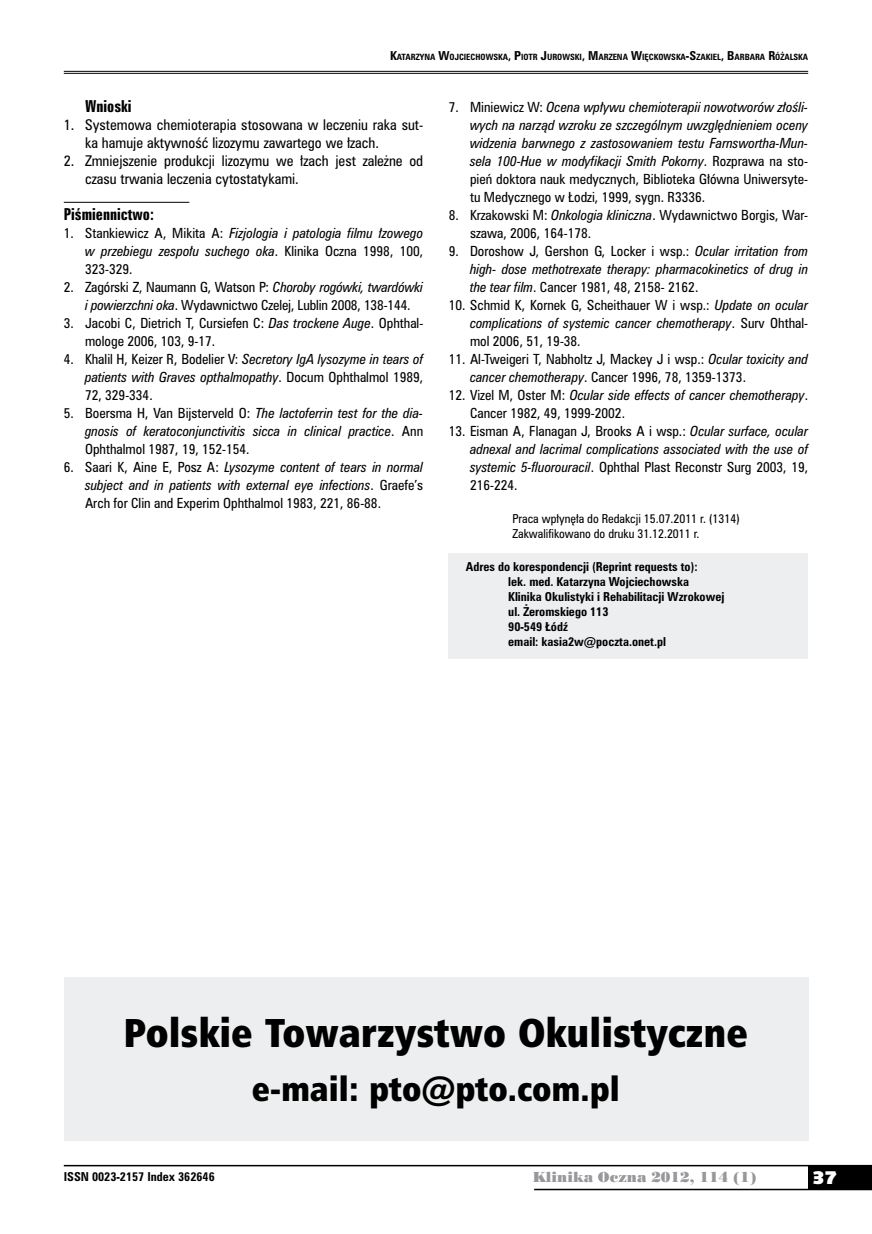
<style>
.page{position:relative;width:872px;height:1234px;background:#fff}
.page>*{position:absolute;margin:0;border:0;box-sizing:border-box;transform-origin:0 0}
.t1{font:39px "Humnst 777 X Blk Cn PL";color:#000}
.t2{font:33px "Humnst 777 X Blk Cn PL";color:#000}
.t3{font:18px "Humanst 531 U Blk PL";color:#fff}
.t4{font:15px "Zurich Bd X Cn PL";color:#000}
.t5{font:13.5px/18px "Zurich Cn PL";color:#000}
.t6{font:13.5px "Poster Bodoni PL";color:#98989c}
.t7{font:italic 12.75px/18px "Zurich Cn PL";color:#000;text-align:justify}
.t8{font:12.75px/18px "Zurich Cn PL";color:#000}
.t9{font:700 11.25px/15px "Zurich Cn PL";color:#000}
.t10{font:11.25px/15px "Zurich Cn PL";color:#000}
.t11{font:700 7.8px "Zurich Cn PL";color:#000}
.s1{font-size:11.25px}
.s2{font-style:normal}
.s3{font-style:italic}
</style>
<div class="page">
<div style="left:808px;top:1165px;width:64px;height:24px;background:#000"></div>
<hr style="left:64px;top:1164px;width:808px;height:2px;background:#000">
<hr style="left:534px;top:1188px;width:338px;height:1px;background:#000">
<hr style="left:64px;top:71px;width:744px;height:1px;background:#000">
<hr style="left:64px;top:73px;width:744px;height:1px;background:#000">
<div style="left:449px;top:553px;width:359px;height:105px;background:#edeeef"></div>
<hr style="left:64px;top:202px;width:125px;height:1px;background:#000">
<div style="left:64px;top:976px;width:744px;height:164px;background:#edeeef"></div>
<p class="t11" style="left:390px;top:52px;width:419px"><span class="s1">K</span>ATARZYNA <span class="s1">W</span>OJCIECHOWSKA<span class="s1">, P</span>IOTR <span class="s1">J</span>UROWSKI<span class="s1">, M</span>ARZENA <span class="s1">W</span>IĘCKOWSKA<span class="s1">-S</span>ZAKIEL<span class="s1">, B</span>ARBARA <span class="s1">R</span>ÓŻALSKA</p>
<p class="t4" style="left:85px;top:96px;width:48px">Wnioski</p>
<p class="t5" style="left:85px;top:115px;width:340px;text-indent:-21px">1. Systemowa chemioterapia stosowana w leczeniu raka sut&shy;ka hamuje aktywność lizozymu zawartego we łzach.</p>
<p class="t5" style="left:85px;top:151px;width:340px;text-indent:-21px">2. Zmniejszenie produkcji lizozymu we łzach jest zależne od czasu trwania leczenia cytostatykami.</p>
<p class="t4" style="left:64px;top:204px;width:92px">Piśmiennictwo:</p>
<p class="t7" style="left:85px;top:223px;width:340px;text-indent:-21px"><span class="s2">1. Stankiewicz A, Mikita A:</span> Fizjologia i patologia filmu łzowego w przebiegu zespołu suchego oka<span class="s2">. Klinika Oczna 1998, 100, 323-329.</span></p>
<p class="t8" style="left:85px;top:277px;width:340px;text-indent:-21px">2. Zagórski Z, Naumann G, Watson P: <span class="s3">Choroby rogówki, twardówki i powierzchni oka</span>. Wydawnictwo Czelej, Lublin 2008, 138-144.</p>
<p class="t8" style="left:85px;top:313px;width:340px;text-indent:-21px">3. Jacobi C, Dietrich T, Cursiefen C: <span class="s3">Das trockene Auge</span>. Ophthal&shy;mologe 2006, 103, 9-17.</p>
<p class="t8" style="left:85px;top:349px;width:340px;text-align:justify;text-indent:-21px">4. Khalil H, Keizer R, Bodelier V: <span class="s3">Secretory IgA lysozyme in tears of patients with Graves opthalmopathy</span>. Docum Ophthalmol 1989, 72, 329-334.</p>
<p class="t7" style="left:85px;top:403px;width:340px;text-indent:-21px"><span class="s2">5. Boersma H, Van Bijsterveld O:</span> The lactoferrin test for the dia&shy;gnosis of keratoconjunctivitis sicca in clinical practice<span class="s2">. Ann Ophthalmol 1987, 19, 152-154.</span></p>
<p class="t8" style="left:85px;top:457px;width:340px;text-align:justify;text-indent:-21px">6. Saari K, Aine E, Posz A: <span class="s3">Lysozyme content of tears in normal subject and in patients with external eye infections</span>. Graefe’s Arch for Clin and Experim Ophthalmol 1983, 221, 86-88.</p>
<p class="t7" style="left:470px;top:97px;width:340px;text-indent:-21px"><span class="s2">7. Miniewicz W:</span> Ocena wpływu chemioterapii nowotworów złośli&shy;wych na narząd wzroku ze szczególnym uwzględnieniem oceny widzenia barwnego z zastosowaniem testu Farnswortha-Mun&shy;sela 100-Hue w modyfikacji Smith Pokorny<span class="s2">. Rozprawa na sto&shy;pień doktora nauk medycznych, Biblioteka Główna Uniwersyte&shy;tu Medycznego w Łodzi, 1999, sygn. R3336.</span></p>
<p class="t8" style="left:470px;top:206px;width:340px;text-indent:-21px">8. Krzakowski M: <span class="s3">Onkologia kliniczna</span>. Wydawnictwo Borgis, War&shy;szawa, 2006, 164-178.</p>
<p class="t7" style="left:470px;top:242px;width:340px;text-indent:-21px"><span class="s2">9. Doroshow J, Gershon G, Locker i wsp.:</span> Ocular irritation from high- dose methotrexate therapy: pharmacokinetics of drug in the tear film<span class="s2">. Cancer 1981, 48, 2158- 2162.</span></p>
<p class="t8" style="left:470px;top:296px;width:340px;text-align:justify;text-indent:-21px">10. Schmid K, Kornek G, Scheithauer W i wsp.: <span class="s3">Update on ocular complications of systemic cancer chemotherapy</span>. Surv Ohthal&shy;mol 2006, 51, 19-38.</p>
<p class="t8" style="left:470px;top:350px;width:340px;text-indent:-21px">11. Al-Tweigeri T, Nabholtz J, Mackey J i wsp.: <span class="s3">Ocular toxicity and cancer chemotherapy</span>. Cancer 1996, 78, 1359-1373.</p>
<p class="t8" style="left:470px;top:386px;width:340px;text-indent:-21px">12. Vizel M, Oster M: <span class="s3">Ocular side effects of cancer chemotherapy</span>.<br>Cancer 1982, 49, 1999-2002.</p>
<p class="t7" style="left:470px;top:422px;width:340px;text-indent:-21px"><span class="s2">13. Eisman A, Flanagan J, Brooks A i wsp.:</span> Ocular surface, ocular adnexal and lacrimal complications associated with the use of systemic 5-fluorouracil<span class="s2">. Ophthal Plast Reconstr Surg 2003, 19, 216-224.</span></p>
<p class="t10" style="left:512px;top:511px;width:229px">Praca wpłynęła do Redakcji 15.07.2011 r. (1314)<br>Zakwalifikowano do druku 31.12.2011 r.</p>
<p class="t9" style="left:508px;top:558px;width:217px;text-indent:-43px">Adres do korespondencji (Reprint requests to):<br>lek. med. Katarzyna Wojciechowska<br>Klinika Okulistyki i Rehabilitacji Wzrokowej ul. Żeromskiego 113<br>90-549 Łódź<br>email: kasia2w@poczta.onet.pl</p>
<h1 class="t1" style="left:124px;top:1006px;width:626px">Polskie Towarzystwo Okulistyczne</h1>
<h2 class="t2" style="left:252px;top:1066px;width:369px">e-mail: pto@pto.com.pl</h2>
<p class="t9" style="left:64px;top:1168px;width:152px">ISSN 0023-2157 Index 362646</p>
<p class="t6" style="left:532px;top:1168px;width:225px">Klinika Oczna 2012, 114 (1)</p>
<h3 class="t3" style="left:812px;top:1165px;width:26px">37</h3>
</div>
